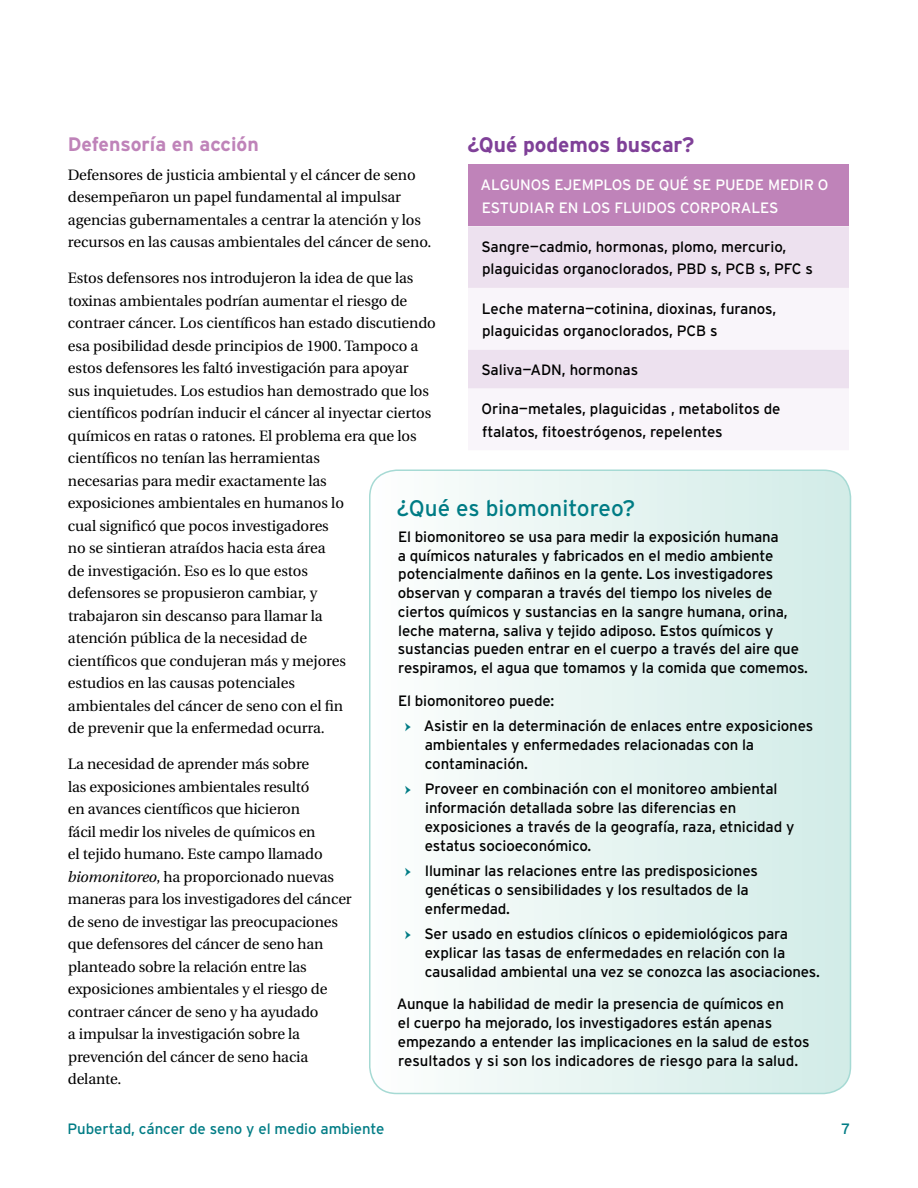
<style>
.page{position:relative;width:918px;height:1188px;background:#fff}
.page>*{position:absolute;margin:0;border:0;box-sizing:border-box;transform-origin:0 0}
.t1{font:22.5px "Interstate";color:#007c85}
.t2{font:700 21px "Interstate";letter-spacing:-.005em;color:#7f4098}
.t3{font:700 19.5px "Interstate";color:#bf83b9}
.t4{font:15px/22.5px "Utopia";letter-spacing:-.005em;color:#000}
.t5{font:15px/18.8px "Interstate";letter-spacing:-.01em;color:#000}
.t6{font:15px "Interstate";letter-spacing:-.005em;color:#fff}
.t7{font:15px "Interstate";letter-spacing:-.005em;color:#007c85}
.s1{font-style:italic}
.s2{font-family:"Minion Pro";color:#007c85}
</style>
<div class="page">
<div style="left:468px;top:165px;width:381px;height:61px;background:#bf83b9"></div>
<div style="left:468px;top:226px;width:381px;height:62px;background:#ede1ef"></div>
<div style="left:468px;top:349px;width:381px;height:40px;background:#ede1ef"></div>
<svg style="left:370px;top:471px;width:480px;height:623px"></svg>
<div style="left:369px;top:469px;width:482px;height:625px;border:2px solid #a6dad4;border-radius:27px"></div>
<h3 class="t3" style="left:68px;top:133px;width:193px">Defensoría en acción</h3>
<p class="t4" style="left:68px;top:164px;width:365px">Defensores de justicia ambiental y el cáncer de seno desempeñaron un papel fundamental al impulsar agencias gubernamentales a centrar la atención y los recursos en las causas ambientales del cáncer de seno.</p>
<p class="t4" style="left:68px;top:267px;width:370px">Estos defensores nos introdujeron la idea de que las toxinas ambientales podrían aumentar el riesgo de contraer cáncer. Los científicos han estado discutiendo esa posibilidad desde principios de 1900. Tampoco a estos defensores les faltó investigación para apoyar<br>sus inquietudes. Los estudios han demostrado que los científicos podrían inducir el cáncer al inyectar ciertos químicos en ratas o ratones. El problema era que los científicos no tenían las herramientas<br>necesarias para medir exactamente las<br>exposiciones ambientales en humanos lo<br>cual significó que pocos investigadores<br>no se sintieran atraídos hacia esta área<br>de investigación. Eso es lo que estos<br>defensores se propusieron cambiar, y<br>trabajaron sin descanso para llamar la<br>atención pública de la necesidad de<br>científicos que condujeran más y mejores<br>estudios en las causas potenciales<br>ambientales del cáncer de seno con el fin<br>de prevenir que la enfermedad ocurra.</p>
<p class="t4" style="left:68px;top:753px;width:285px">La necesidad de aprender más sobre<br>las exposiciones ambientales resultó<br>en avances científicos que hicieron<br>fácil medir los niveles de químicos en<br>el tejido humano. Este campo llamado <span class="s1">biomonitoreo</span>, ha proporcionado nuevas maneras para los investigadores del cáncer de seno de investigar las preocupaciones que defensores del cáncer de seno han planteado sobre la relación entre las exposiciones ambientales y el riesgo de contraer cáncer de seno y ha ayudado<br>a impulsar la investigación sobre la prevención del cáncer de seno hacia delante.</p>
<h2 class="t2" style="left:467px;top:133px;width:229px">¿Qué podemos buscar?</h2>
<p class="t6" style="left:481px;top:177px;width:124px">ALGUNOS EJEMPLO</p>
<p class="t6" style="left:622px;top:177px;width:124px">S DE QUÉ SE PUEDE</p>
<p class="t6" style="left:768px;top:177px;width:60px">MEDIR O</p>
<p class="t6" style="left:482px;top:199px;width:219px">ESTUDIAR EN LOS FLUIDOS CORPOR</p>
<p class="t6" style="left:741px;top:199px;width:39px">ALES</p>
<p class="t5" style="left:481px;top:235px;width:333px;line-height:22.5px">Sangre—cadmio, hormonas, plomo, mercurio, plaguicidas organoclorados, PBD s, PCB s, PFC s</p>
<p class="t5" style="left:482px;top:297px;width:296px;line-height:22.5px">Leche materna—cotinina, dioxinas, furanos, plaguicidas organoclorados, PCB s</p>
<p class="t5" style="left:481px;top:360px;width:158px">Saliva—ADN, hormonas</p>
<p class="t5" style="left:482px;top:398px;width:300px;line-height:22.5px">Orina—metales, plaguicidas , metabolitos de ftalatos, fitoestrógenos, repelentes</p>
<h1 class="t1" style="left:397px;top:496px;width:240px">¿Qué es biomonitoreo?</h1>
<p class="t5" style="left:398px;top:527px;width:412px">El biomonitoreo se usa para medir la exposición humana<br>a químicos naturales y fabricados en el medio ambiente potencialmente dañinos en la gente. Los investigadores observan y comparan a través del tiempo los niveles de ciertos químicos y sustancias en la sangre humana, orina, leche materna, saliva y tejido adiposo. Estos químicos y sustancias pueden entrar en el cuerpo a través del aire que respiramos, el agua que tomamos y la comida que comemos.</p>
<p class="t5" style="left:405px;top:687px;width:410px;line-height:25.5px;text-indent:-7px">El biomonitoreo puede:<br><span class="s2">ӹ</span> Asistir en la determinación de enlaces entre exposiciones</p>
<p class="t5" style="left:425px;top:735px;width:331px">ambientales y enfermedades relacionadas con la contaminación.</p>
<p class="t5" style="left:425px;top:779px;width:371px;text-indent:-20px"><span class="s2">ӹ</span> Proveer en combinación con el monitoreo ambiental información detallada sobre las diferencias en exposiciones a través de la geografía, raza, etnicidad y estatus socioeconómico.</p>
<p class="t5" style="left:425px;top:861px;width:334px;text-indent:-20px"><span class="s2">ӹ</span> Iluminar las relaciones entre las predisposiciones genéticas o sensibilidades y los resultados de la enfermedad.</p>
<p class="t5" style="left:425px;top:925px;width:397px;text-indent:-20px"><span class="s2">ӹ</span> Ser usado en estudios clínicos o epidemiológicos para explicar las tasas de enfermedades en relación con la causalidad ambiental una vez se conozca las asociaciones.</p>
<p class="t5" style="left:397px;top:994px;width:414px">Aunque la habilidad de medir la presencia de químicos en<br>el cuerpo ha mejorado, los investigadores están apenas empezando a entender las implicaciones en la salud de estos resultados y si son los indicadores de riesgo para la salud.</p>
<p class="t7" style="left:68px;top:1120px;width:319px">Pubertad, cáncer de seno y el medio ambiente</p>
<p class="t7" style="left:842px;top:1120px;width:10px">7</p>
</div>
